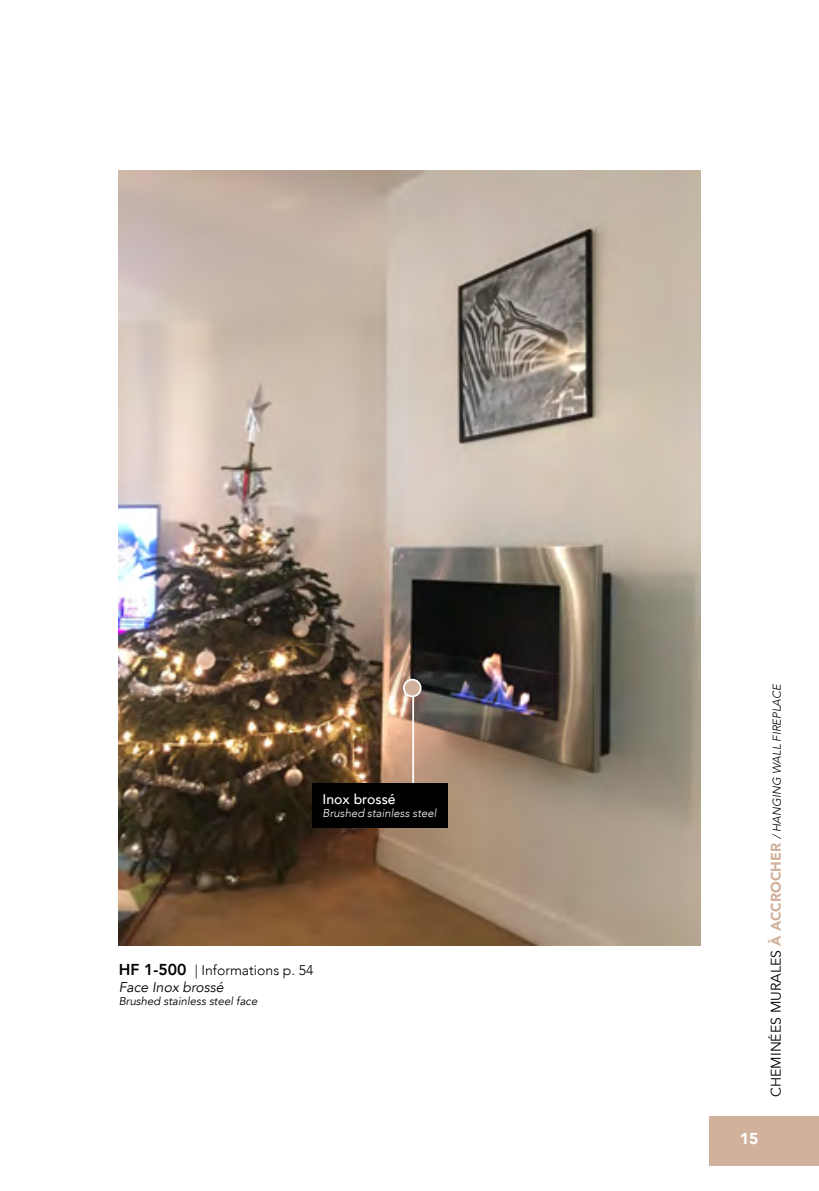
<style>
.page{position:relative;width:819px;height:1191px;background:#fff}
.page>*{position:absolute;margin:0;border:0;box-sizing:border-box;transform-origin:0 0}
.t1{font:900 15.75px "Avenir";color:#fff}
.t2{font:300 14px/16.8px "Avenir";color:#000}
.t3{font:500 14px "Avenir";color:#fff}
.t4{font:italic 300 11.38px "Avenir";color:#000}
.t5{font:italic 11.38px "Avenir";color:#000}
.t6{font:italic 300 11.38px "Avenir";color:#fff}
.s1{font-weight:800;font-size:15.75px}
.s2{font-weight:400;font-style:italic}
.s3{font-weight:400;font-style:normal;font-size:14px}
.s4{font-weight:900;font-style:normal;font-size:14px;color:#d2b19c}
</style>
<div class="page">
<div style="left:709px;top:1116px;width:110px;height:50px;background:#d2b19c"></div>
<img style="left:119px;top:171px;width:581px;height:775px">
<hr style="left:412px;top:688px;width:2px;height:95px;background:#fff">
<div style="left:404px;top:679px;width:16px;height:17px;background:#d2b19c;border-radius:50%"></div>
<div style="left:403px;top:679px;width:18px;height:18px;border:2px solid #fff;border-radius:50%"></div>
<div style="left:313px;top:783px;width:135px;height:44px;background:#000"></div>
<p class="t3" style="left:322px;top:786px;width:75px">Inox brossé</p>
<p class="t6" style="left:322px;top:806px;width:115px">Brushed stainless steel</p>
<p class="t2" style="left:119px;top:961px;width:196px"><span class="s1">HF 1-500</span> | Informations p. 54<br><span class="s2">Face Inox brossé</span></p>
<p class="t5" style="left:119px;top:994px;width:140px">Brushed stainless steel face</p>
<p class="t4" style="left:770px;top:1096px;width:414px;rotate:-90deg"><span class="s3">CHEMINÉES MURALES</span> <span class="s4">À ACCROCHER</span> / HANGING WALL FIREPLACE</p>
<p class="t1" style="left:739px;top:1124px;width:20px">15</p>
</div>
